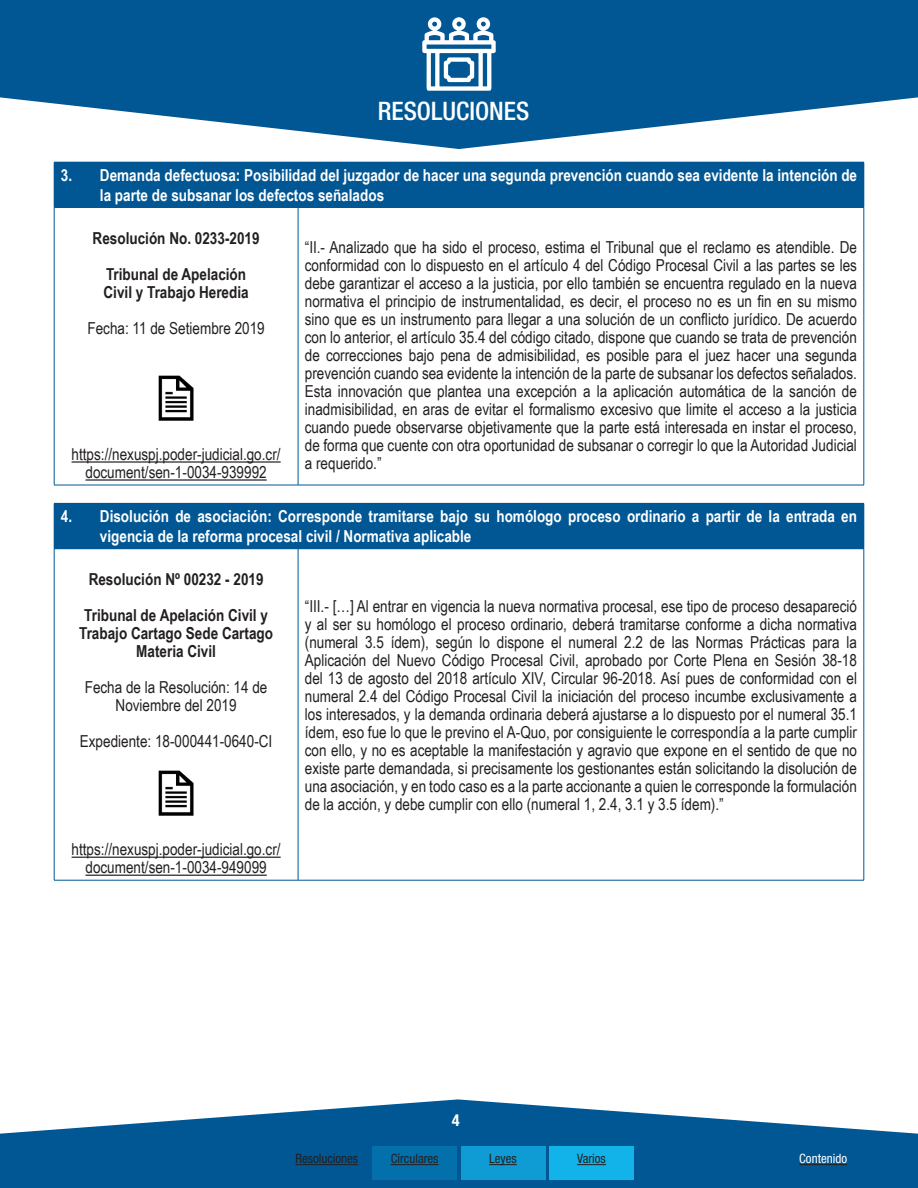
<style>
.page{position:relative;width:918px;height:1188px;background:#fff}
.page>*{position:absolute;margin:0;border:0;box-sizing:border-box;transform-origin:0 0}
.t1{font:500 condensed 25.5px "Helvetica Neue";color:#fff}
.TEXTO_NORMAL{font:16.5px/18px "Arial Narrow";color:#231f20;text-align:center}
.TEXTO_TAB{font:700 16.5px/19.8px "Arial Narrow";color:#fff}
.TEXTO_NORMAL-2{font:700 16.5px/18px "Arial Narrow";color:#231f20;text-align:center}
.t2{font:700 condensed 16.5px "Helvetica Neue";color:#fff}
.t3{font:condensed 12.9px "Helvetica Neue";color:#231f20}
.t4{font:condensed 12.9px "Helvetica Neue";color:#fff}
</style>
<div class="page">
<svg style="left:0;top:0;width:918px;height:149px;fill:#005794"></svg>
<svg style="left:422px;top:17px;width:74px;height:74px"></svg>
<svg style="left:0;top:1099px;width:918px;height:89px;fill:#005794"></svg>
<div style="left:284px;top:1146px;width:85px;height:34px;background:#005794"></div>
<div style="left:372px;top:1146px;width:85px;height:34px;background:#0370ab"></div>
<div style="left:461px;top:1146px;width:85px;height:34px;background:#0f9cd4"></div>
<div style="left:549px;top:1146px;width:85px;height:34px;background:#12b3e8"></div>
<hr style="left:295px;top:1164px;width:63px;height:1px;background:#231f20">
<hr style="left:391px;top:1164px;width:48px;height:1px;background:#231f20">
<svg style="left:489px;top:1164px;width:28px;height:1px"></svg>
<svg style="left:577px;top:1164px;width:29px;height:1px"></svg>
<hr style="left:799px;top:1164px;width:48px;height:1px;background:#231f20">
<div style="left:54px;top:162px;width:810px;height:45px;background:#005794"></div>
<hr style="left:864px;top:162px;width:1px;height:45px;background:#005794">
<hr style="left:54px;top:207px;width:244px;height:1px;background:#005794">
<hr style="left:54px;top:208px;width:1px;height:277px;background:#005794">
<hr style="left:298px;top:207px;width:566px;height:1px;background:#005794">
<hr style="left:298px;top:208px;width:1px;height:277px;background:#005794">
<hr style="left:864px;top:208px;width:1px;height:277px;background:#005794">
<hr style="left:54px;top:485px;width:244px;height:1px;background:#005794">
<hr style="left:298px;top:485px;width:566px;height:1px;background:#005794">
<hr style="left:72px;top:461px;width:209px;height:2px;background:#231f20">
<hr style="left:85px;top:479px;width:182px;height:2px;background:#231f20">
<img style="left:158px;top:375px;width:36px;height:46px">
<div style="left:54px;top:503px;width:810px;height:46px;background:#005794"></div>
<hr style="left:864px;top:504px;width:1px;height:45px;background:#005794">
<hr style="left:54px;top:549px;width:1px;height:331px;background:#005794">
<hr style="left:298px;top:549px;width:1px;height:331px;background:#005794">
<hr style="left:864px;top:549px;width:1px;height:331px;background:#005794">
<hr style="left:54px;top:880px;width:244px;height:1px;background:#005794">
<hr style="left:298px;top:880px;width:566px;height:1px;background:#005794">
<hr style="left:72px;top:857px;width:209px;height:1px;background:#231f20">
<hr style="left:85px;top:875px;width:182px;height:1px;background:#231f20">
<img style="left:158px;top:770px;width:36px;height:46px">
<h1 class="t1" style="left:378px;top:96px;width:153px">RESOLUCIONES</h1>
<p class="TEXTO_TAB" style="left:100px;top:164px;width:759px;text-indent:-39px">3. Demanda defectuosa: Posibilidad del juzgador de hacer una segunda prevención cuando sea evidente la intención de la parte de subsanar los defectos señalados</p>
<p class="TEXTO_NORMAL-2" style="left:93px;top:229px;width:168px">Resolución No. 0233-2019</p>
<p class="TEXTO_NORMAL-2" style="left:106px;top:265px;width:142px">Tribunal de Apelación</p>
<p class="TEXTO_NORMAL-2" style="left:104px;top:283px;width:147px">Civil y Trabajo Heredia</p>
<p class="TEXTO_NORMAL" style="left:87px;top:319px;width:179px">Fecha: 11 de Setiembre 2019</p>
<p class="TEXTO_NORMAL" style="left:305px;top:238px;width:554px;text-align:justify">“II.- Analizado que ha sido el proceso, estima el Tribunal que el reclamo es atendible. De conformidad con lo dispuesto en el artículo 4 del Código Procesal Civil a las partes se les debe garantizar el acceso a la justicia, por ello también se encuentra regulado en la nueva normativa el principio de instrumentalidad, es decir, el proceso no es un fin en su mismo sino que es un instrumento para llegar a una solución de un conflicto jurídico. De acuerdo con lo anterior, el artículo 35.4 del código citado, dispone que cuando se trata de prevención de correcciones bajo pena de admisibilidad, es posible para el juez hacer una segunda prevención cuando sea evidente la intención de la parte de subsanar los defectos señalados.<br>Esta innovación que plantea una excepción a la aplicación automática de la sanción de inadmisibilidad, en aras de evitar el formalismo excesivo que limite el acceso a la justicia cuando puede observarse objetivamente que la parte está interesada en instar el proceso, de forma que cuente con otra oportunidad de subsanar o corregir lo que la Autoridad Judicial a requerido.”</p>
<p class="TEXTO_TAB" style="left:100px;top:506px;width:759px;text-indent:-39px">4. Disolución de asociación: Corresponde tramitarse bajo su homólogo proceso ordinario a partir de la entrada en vigencia de la reforma procesal civil / Normativa aplicable</p>
<p class="TEXTO_NORMAL-2" style="left:89px;top:570px;width:176px">Resolución Nº 00232 - 2019</p>
<p class="TEXTO_NORMAL-2" style="left:79px;top:606px;width:195px">Tribunal de Apelación Civil y<br>Trabajo Cartago Sede Cartago<br>Materia Civil</p>
<p class="TEXTO_NORMAL" style="left:85px;top:678px;width:184px">Fecha de la Resolución: 14 de<br>Noviembre del 2019</p>
<p class="TEXTO_NORMAL" style="left:80px;top:732px;width:194px">Expediente: 18-000441-0640-CI</p>
<p class="TEXTO_NORMAL" style="left:72px;top:445px;width:211px">https://nexuspj.poder-judicial.go.cr/ document/sen-1-0034-939992</p>
<p class="TEXTO_NORMAL" style="left:305px;top:597px;width:554px;text-align:justify">“III.- […] Al entrar en vigencia la nueva normativa procesal, ese tipo de proceso desapareció y al ser su homólogo el proceso ordinario, deberá tramitarse conforme a dicha normativa (numeral 3.5 ídem), según lo dispone el numeral 2.2 de las Normas Prácticas para la Aplicación del Nuevo Código Procesal Civil, aprobado por Corte Plena en Sesión 38-18 del 13 de agosto del 2018 artículo XIV, Circular 96-2018. Así pues de conformidad con el numeral 2.4 del Código Procesal Civil la iniciación del proceso incumbe exclusivamente a los interesados, y la demanda ordinaria deberá ajustarse a lo dispuesto por el numeral 35.1 ídem, eso fue lo que le previno el A-Quo, por consiguiente le correspondía a la parte cumplir con ello, y no es aceptable la manifestación y agravio que expone en el sentido de que no existe parte demandada, si precisamente los gestionantes están solicitando la disolución de una asociación, y en todo caso es a la parte accionante a quien le corresponde la formulación de la acción, y debe cumplir con ello (numeral 1, 2.4, 3.1 y 3.5 ídem).”</p>
<p class="TEXTO_NORMAL" style="left:72px;top:840px;width:211px">https://nexuspj.poder-judicial.go.cr/ document/sen-1-0034-949099</p>
<p class="t2" style="left:452px;top:1107px;width:9px">4</p>
<p class="t3" style="left:295px;top:1151px;width:64px">Resoluciones</p>
<p class="t3" style="left:391px;top:1151px;width:49px">Círculares</p>
<p class="t3" style="left:489px;top:1151px;width:29px">Leyes</p>
<p class="t3" style="left:577px;top:1151px;width:30px">Varios</p>
<p class="t4" style="left:799px;top:1151px;width:49px">Contenido</p>
</div>
